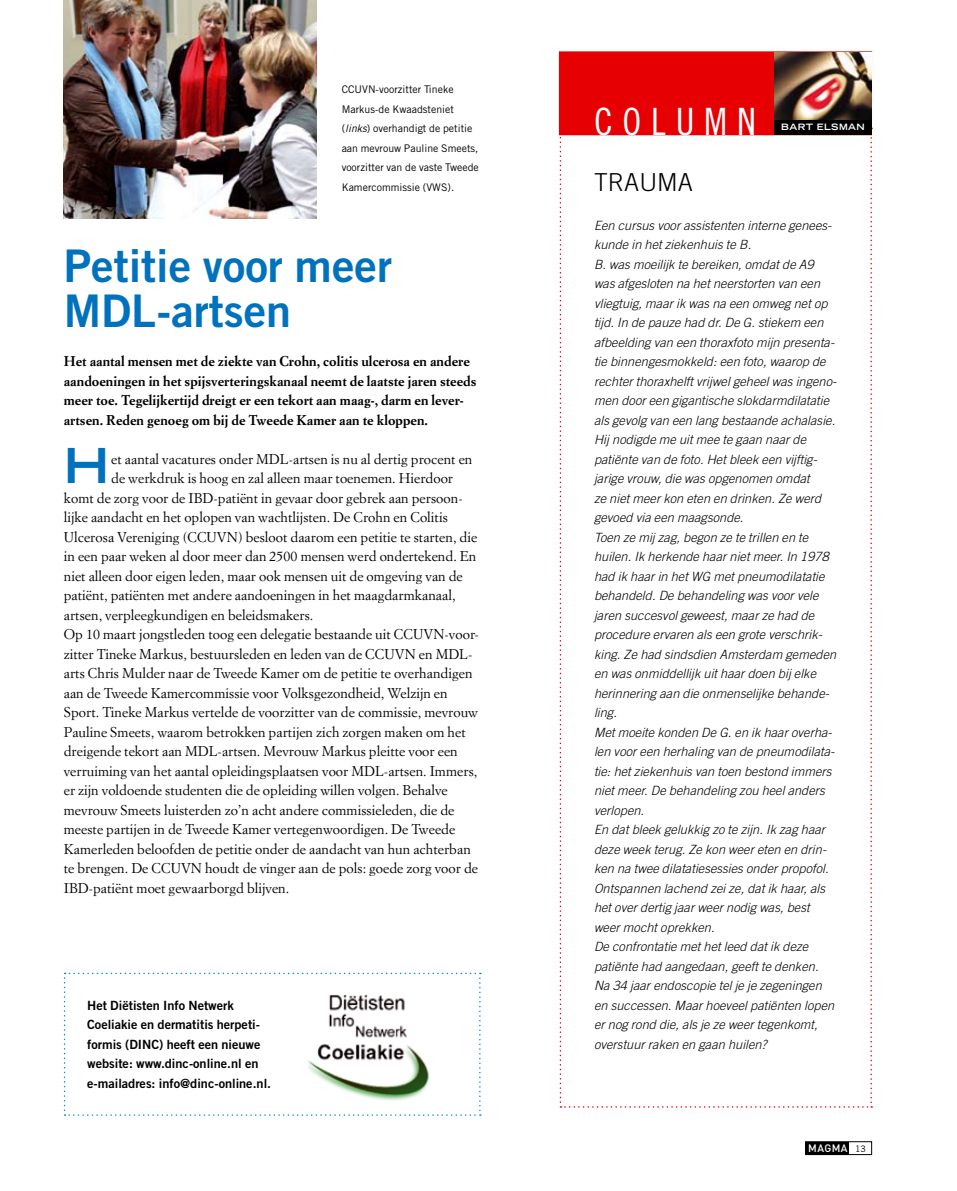
<style>
.page{position:relative;width:957px;height:1191px;background:#fff}
.page>*{position:absolute;margin:0;border:0;box-sizing:border-box;transform-origin:0 0}
.t1{font:700 expanded 48.3px "Trade Gothic LH";color:#0072bd}
.t2{font:45px/45px "Trade Gothic Bold Two";color:#0072bd}
.t3{font:37.65px "Trade Gothic Cond Eighteen";letter-spacing:.26em;color:#fff}
.t4{font:300 24.75px "Trade Gothic";color:#000}
.t5{font:13.95px "Simoncini Garamond";letter-spacing:.005em;color:#000}
.t6{font:700 13.95px/19.5px "Simoncini Garamond";letter-spacing:.005em;color:#000}
.t7{font:italic 300 12.75px/19.5px "Trade Gothic";letter-spacing:.005em;color:#000}
.t8{font:12.75px/19.5px "Trade Gothic Bold Two";color:#000}
.t9{font:500 10.65px "DIN";letter-spacing:.04em;color:#fff}
.t10{font:10.5px/19.5px "Trade Gothic";color:#000}
.t11{font:700 expanded 8.7px "Trade Gothic LH";color:#fff}
.s1{font-style:italic}
.s2{font-family:"Trade Gothic";font-weight:400;font-size:9px;color:#000}
</style>
<div class="page">
<div style="left:805px;top:1141px;width:67px;height:13px;border:1px solid #000"></div>
<div style="left:805px;top:1141px;width:44px;height:13px;background:#000"></div>
<img style="left:64px;top:0;width:252px;height:218px">
<svg style="left:559px;top:135px;width:313px;height:972px"></svg>
<div style="left:559px;top:51px;width:313px;height:84px;background:#e60004;border:2px solid #e60004"></div>
<img style="left:774px;top:52px;width:98px;height:68px">
<div style="left:774px;top:120px;width:98px;height:14px;background:#000"></div>
<svg style="left:64px;top:972px;width:417px;height:143px"></svg>
<img style="left:304px;top:980px;width:131px;height:124px">
<p class="t10" style="left:342px;top:79px;width:139px">CCUVN-voorzitter Tineke<br>Markus-de Kwaadsteniet (<span class="s1">links</span>) overhandigt de petitie aan mevrouw Pauline Smeets, voorzitter van de vaste Tweede<br>Kamercommissie (VWS).</p>
<h2 class="t2" style="left:64px;top:242px;width:330px">Petitie voor meer<br>MDL-artsen</h2>
<p class="t6" style="left:64px;top:352px;width:414px">Het aantal mensen met de ziekte van Crohn, colitis ulcerosa en andere aandoeningen in het spijsverteringskanaal neemt de laatste jaren steeds meer toe. Tegelijkertijd dreigt er een tekort aan maag-, darm en lever&shy;artsen. Reden genoeg om bij de Tweede Kamer aan te kloppen.</p>
<h1 class="t1" style="left:64px;top:434px;width:47px">H</h1>
<p class="t5" style="left:111px;top:450px;width:363px">et aantal vacatures onder MDL-artsen is nu al dertig procent en</p>
<p class="t5" style="left:111px;top:470px;width:343px">de werkdruk is hoog en zal alleen maar toenemen. Hierdoor</p>
<p class="t5" style="left:64px;top:489px;width:400px">komt de zorg voor de IBD-patiënt in gevaar door gebrek aan persoon-</p>
<p class="t5" style="left:64px;top:509px;width:386px">lijke aandacht en het oplopen van wachtlijsten. De Crohn en Colitis</p>
<p class="t5" style="left:64px;top:528px;width:415px">Ulcerosa Vereniging (CCUVN) besloot daarom een petitie te starten, die</p>
<p class="t5" style="left:64px;top:548px;width:414px">in een paar weken al door meer dan 2500 mensen werd ondertekend. En</p>
<p class="t5" style="left:64px;top:567px;width:400px">niet alleen door eigen leden, maar ook mensen uit de omgeving van de</p>
<p class="t5" style="left:64px;top:587px;width:393px">patiënt, patiënten met andere aandoeningen in het maagdarmkanaal,</p>
<p class="t5" style="left:64px;top:606px;width:251px">artsen, verpleegkundigen en beleidsmakers.</p>
<p class="t5" style="left:64px;top:626px;width:416px">Op 10 maart jongstleden toog een delegatie bestaande uit CCUVN-voor-</p>
<p class="t5" style="left:64px;top:645px;width:410px">zitter Tineke Markus, bestuursleden en leden van de CCUVN en MDL-</p>
<p class="t5" style="left:64px;top:665px;width:410px">arts Chris Mulder naar de Tweede Kamer om de petitie te overhandigen</p>
<p class="t5" style="left:64px;top:684px;width:385px">aan de Tweede Kamercommissie voor Volksgezondheid, Welzijn en</p>
<p class="t5" style="left:64px;top:704px;width:416px">Sport. Tineke Markus vertelde de voorzitter van de commissie, mevrouw</p>
<p class="t5" style="left:64px;top:723px;width:403px">Pauline Smeets, waarom betrokken partijen zich zorgen maken om het</p>
<p class="t5" style="left:64px;top:743px;width:395px">dreigende tekort aan MDL-artsen. Mevrouw Markus pleitte voor een</p>
<p class="t5" style="left:64px;top:762px;width:415px">verruiming van het aantal opleidingsplaatsen voor MDL-artsen. Immers,</p>
<p class="t5" style="left:64px;top:782px;width:385px">er zijn voldoende studenten die de opleiding willen volgen. Behalve</p>
<p class="t5" style="left:64px;top:801px;width:392px">mevrouw Smeets luisterden zo’n acht andere commissieleden, die de</p>
<p class="t5" style="left:64px;top:821px;width:393px">meeste partijen in de Tweede Kamer vertegenwoordigen. De Tweede</p>
<p class="t5" style="left:64px;top:840px;width:408px">Kamerleden beloofden de petitie onder de aandacht van hun achterban</p>
<p class="t5" style="left:64px;top:860px;width:416px">te brengen. De CCUVN houdt de vinger aan de pols: goede zorg voor de</p>
<p class="t5" style="left:64px;top:879px;width:227px">IBD-patiënt moet gewaarborgd blijven.</p>
<p class="t8" style="left:87px;top:995px;width:185px">Het Diëtisten Info Netwerk<br>Coeliakie en dermatitis herpeti&shy;formis (DINC) heeft een nieuwe website: www.dinc-online.nl en e-mailadres: info@dinc-online.nl.</p>
<h3 class="t3" style="left:594px;top:99px;width:163px">COLUMN</h3>
<p class="t11" style="left:781px;top:121px;width:18px">BART</p>
<p class="t11" style="left:817px;top:121px;width:41px">ELSMAN</p>
<h3 class="t4" style="left:594px;top:168px;width:100px">TRAUMA</h3>
<p class="t7" style="left:594px;top:215px;width:244px">Een cursus voor assistenten interne genees&shy;kunde in het ziekenhuis te B.<br>B. was moeilijk te bereiken, omdat de A9 was afgesloten na het neerstorten van een vliegtuig, maar ik was na een omweg net op tijd. In de pauze had dr. De G. stiekem een afbeelding van een thoraxfoto mijn presenta&shy;tie binnengesmokkeld: een foto, waarop de rechter thoraxhelft vrijwel geheel was ingeno&shy;men door een gigantische slokdarmdilatatie als gevolg van een lang bestaande achalasie.<br>Hij nodigde me uit mee te gaan naar de patiënte van de foto. Het bleek een vijftig&shy;jarige vrouw, die was opgenomen omdat<br>ze niet meer kon eten en drinken. Ze werd gevoed via een maagsonde.<br>Toen ze mij zag, begon ze te trillen en te huilen. Ik herkende haar niet meer. In 1978 had ik haar in het WG met pneumodilatatie behandeld. De behandeling was voor vele jaren succesvol geweest, maar ze had de procedure ervaren als een grote verschrik&shy;king. Ze had sindsdien Amsterdam gemeden en was onmiddellijk uit haar doen bij elke herinnering aan die onmenselijke behande&shy;ling.<br>Met moeite konden De G. en ik haar overha&shy;len voor een herhaling van de pneumodilata&shy;tie: het ziekenhuis van toen bestond immers niet meer. De behandeling zou heel anders verlopen.<br>En dat bleek gelukkig zo te zijn. Ik zag haar deze week terug. Ze kon weer eten en drin&shy;ken na twee dilatatiesessies onder propofol.<br>Ontspannen lachend zei ze, dat ik haar, als het over dertig jaar weer nodig was, best weer mocht oprekken.<br>De confrontatie met het leed dat ik deze patiënte had aangedaan, geeft te denken.<br>Na 34 jaar endoscopie tel je je zegeningen en successen. Maar hoeveel patiënten lopen er nog rond die, als je ze weer tegenkomt, overstuur raken en gaan huilen?</p>
<p class="t9" style="left:808px;top:1141px;width:59px">MAGMA <span class="s2">13</span></p>
</div>
